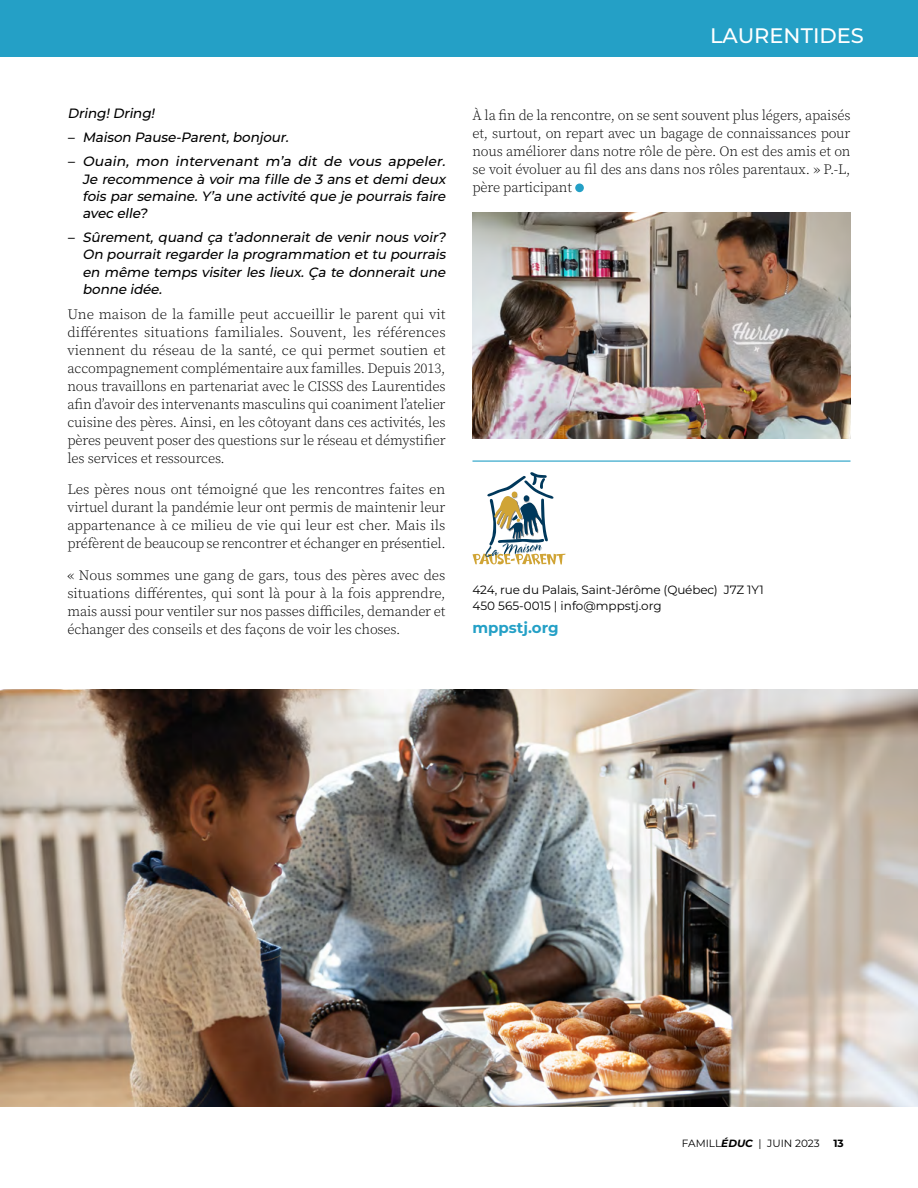
<style>
.page{position:relative;width:918px;height:1188px;background:#fff}
.page>*{position:absolute;margin:0;border:0;box-sizing:border-box;transform-origin:0 0}
.t1{font:500 21px "Montserrat";color:#fff}
.t2{font:700 15px "Montserrat";color:#24a0c6}
.t3{font:300 14.25px/18px "Source Serif Pro";letter-spacing:-.01em;color:#000;text-align:justify}
.t4{font:italic 500 13.5px/17.2px "Montserrat";color:#000;text-align:justify}
.t5{font:12px "Montserrat";letter-spacing:-.01em;color:#000}
.t6{font:10.5px "Montserrat";color:#000}
.t7{font:700 10.5px "Montserrat";color:#000}
.s1{font-weight:700;font-style:italic}
</style>
<div class="page">
<div style="left:0;top:0;width:918px;height:57px;background:#24a0c6"></div>
<div style="left:575px;top:184px;width:9px;height:8px;background:#24a0c6;border-radius:50%"></div>
<img style="left:472px;top:213px;width:378px;height:225px">
<img style="left:0;top:689px;width:918px;height:418px">
<hr style="left:472px;top:461px;width:378px;height:1px;background:#24a0c6">
<svg style="left:473px;top:472px;width:93px;height:93px"></svg>
<p class="t4" style="left:68px;top:105px;width:92px">Dring!Dring!</p>
<p class="t4" style="left:68px;top:129px;width:226px">– Maison Pause-Parent,bonjour.</p>
<p class="t4" style="left:82px;top:153px;width:368px;text-indent:-15px">– Ouain, mon intervenant m’a dit de vous appeler.<br>Je recommence à voir ma fille de 3 ans et demi deux fois par semaine. Y’a une activité que je pourrais faire avec elle?</p>
<p class="t4" style="left:82px;top:228px;width:368px;text-indent:-15px">– Sûrement, quand ça t’adonnerait de venir nous voir?<br>On pourraitregarderla programmation ettu pourrais en même temps visiter les lieux. Ça te donnerait une bonne idée.</p>
<p class="t3" style="left:68px;top:305px;width:380px">Une maison de la famille peut accueillir le parent qui vit différentes situations familiales. Souvent, les références viennent du réseau de la santé, ce qui permet soutien et accompagnement complémentaire aux familles. Depuis 2013, nous travaillons en partenariat avec le CISSS des Laurentides afin d’avoir des intervenants masculins qui coaniment l’atelier cuisine des pères. Ainsi, en les côtoyant dans ces activités, les pères peuvent poser des questions sur le réseau et démystifier les services et ressources.</p>
<p class="t3" style="left:68px;top:481px;width:380px">Les pères nous ont témoigné que les rencontres faites en virtuel durant la pandémie leur ont permis de maintenir leur appartenance à ce milieu de vie qui leur est cher. Mais ils préfèrent de beaucoup se rencontrer et échanger en présentiel.</p>
<p class="t3" style="left:68px;top:566px;width:380px">« Nous sommes une gang de gars, tous des pères avec des situations différentes, qui sont là pour à la fois apprendre, mais aussi pour ventiler sur nos passes difficiles, demander et échanger des conseils et des façons de voir les choses.</p>
<h2 class="t1" style="left:710px;top:21px;width:155px">LAURENTIDES</h2>
<p class="t3" style="left:472px;top:107px;width:380px">À la fin de la rencontre, on se sent souvent plus légers, apaisés et, surtout, on repart avec un bagage de connaissances pour nous améliorer dans notre rôle de père. On est des amis et on se voit évoluer au fil des ans dans nos rôles parentaux. » P.-L, père participant</p>
<p class="t5" style="left:472px;top:581px;width:293px">424, rue du Palais, Saint-Jérôme (Québec) J7Z 1Y1</p>
<p class="t5" style="left:472px;top:598px;width:191px">450 565-0015 | info@mppstj.org</p>
<p class="t2" style="left:472px;top:617px;width:88px">mppstj.org</p>
<p class="t6" style="left:682px;top:1136px;width:139px">FAMILL<span class="s1">ÉDUC</span> | JUIN 2023</p>
<p class="t7" style="left:833px;top:1136px;width:12px">13</p>
</div>
